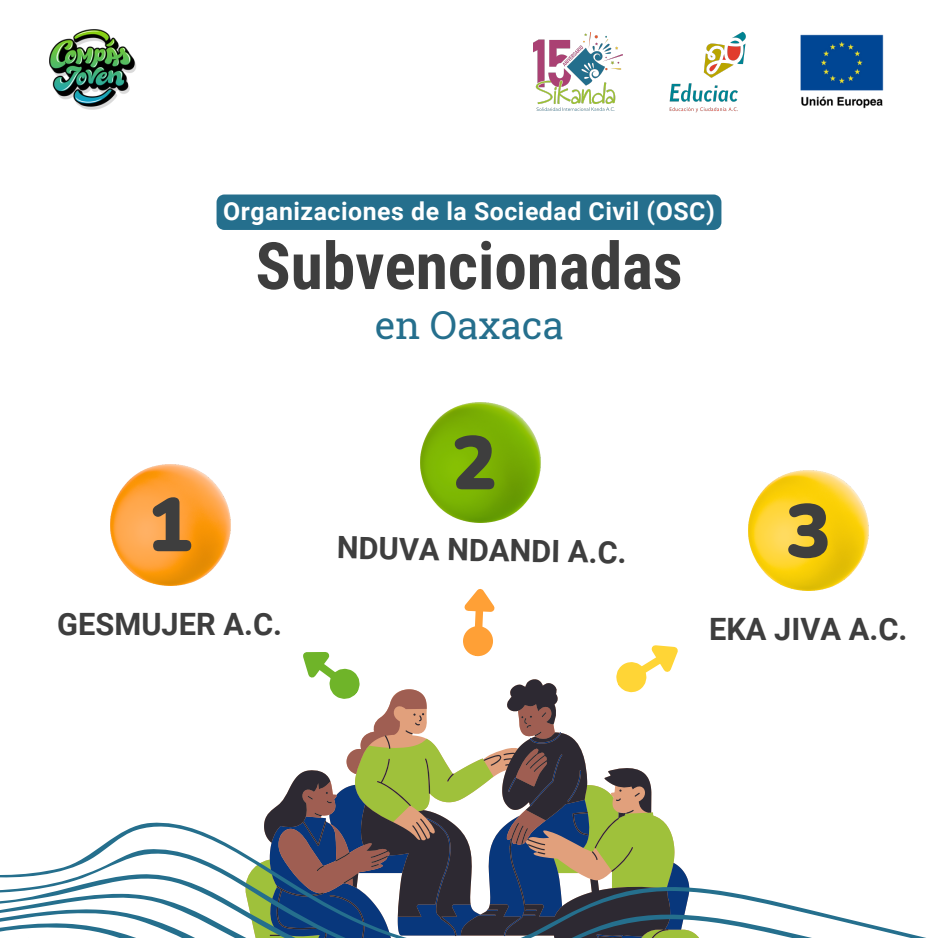
<style>
.page{position:relative;width:938px;height:938px;background:#fff}
.page>*{position:absolute;margin:0;border:0;box-sizing:border-box;transform-origin:0 0}
.t1{font:900 75.5px "Nunito";color:#3e3e3e}
.t2{font:700 65.25px "Roboto Condensed";color:#3e3e3e}
.t3{font:38.5px "Roboto Slab";color:#256f8d}
.t4{font:700 30.75px "Roboto";color:#3e3e3e}
.t5{font:700 24.88px "Roboto";letter-spacing:.02em;color:#fff}
</style>
<div class="page">
<img style="left:110px;top:465px;width:120px;height:120px">
<img style="left:420px;top:402px;width:120px;height:120px">
<img style="left:748px;top:471px;width:120px;height:120px">
<svg style="left:464px;top:589px;width:31px;height:44px"></svg>
<div style="left:466px;top:629px;width:23px;height:23px;background:#ffa036;border-radius:50%"></div>
<div style="left:463px;top:626px;width:30px;height:30px;border:7px solid #ffa036;border-radius:50%"></div>
<div style="left:216px;top:194px;width:505px;height:36px;background:#256f8d"></div>
<img style="left:49px;top:29px;width:87px;height:81px">
<img style="left:800px;top:34px;width:84px;height:75px">
<img style="left:669px;top:31px;width:77px;height:82px">
<img style="left:533px;top:32px;width:89px;height:78px">
<svg style="left:0;top:648px;width:922px;height:289px"></svg>
<h1 class="t5" style="left:223px;top:197px;width:493px">Organizaciones de la Sociedad Civil (OSC)</h1>
<p class="t2" style="left:255px;top:228px;width:428px">Subvencionadas</p>
<p class="t3" style="left:375px;top:299px;width:190px">en Oaxaca</p>
<p class="t1" style="left:147px;top:475px;width:47px">1</p>
<p class="t1" style="left:451px;top:413px;width:47px">2</p>
<h2 class="t4" style="left:337px;top:530px;width:291px;rotate:1deg">NDUVA NDANDI A.C.</h2>
<p class="t1" style="left:785px;top:481px;width:47px">3</p>
<p class="t4" style="left:57px;top:606px;width:226px">GESMUJER A.C.</p>
<p class="t4" style="left:709px;top:611px;width:200px">EKA JIVA A.C.</p>
</div>
